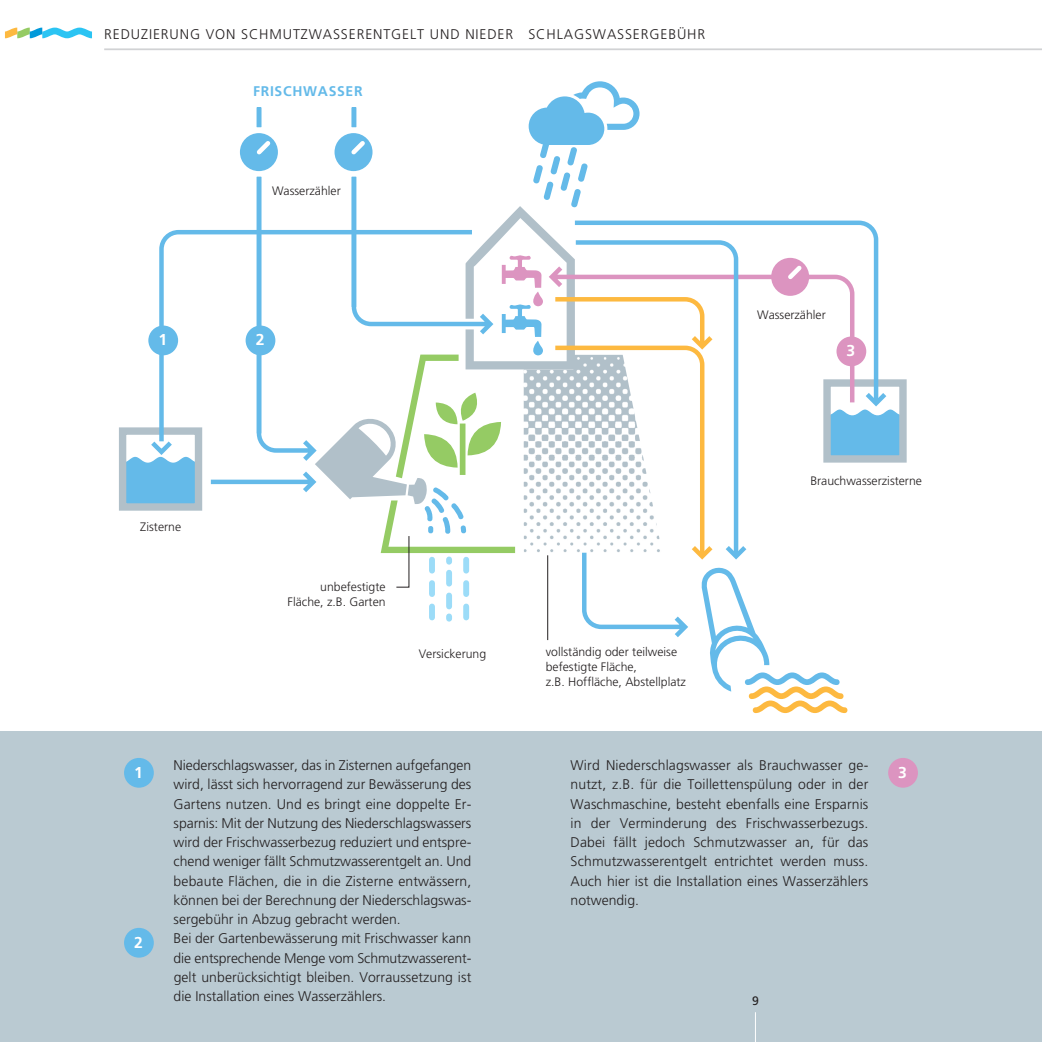
<style>
.page{position:relative;width:1042px;height:1042px;background:#fff}
.page>*{position:absolute;margin:0;border:0;box-sizing:border-box;transform-origin:0 0}
.t1{font:700 15.75px "Frutiger";color:#fff}
.t2{font:300 14px/19.2px "Frutiger";color:#231f20}
.t3{font:300 14px "Frutiger";letter-spacing:.06em;color:#231f20}
.t4{font:700 14px "Frutiger";letter-spacing:.05em;color:#64bae9}
.t5{font:300 12.25px/14.7px "Frutiger";color:#231f20}
.t6{font:12.25px "Frutiger";color:#231f20}
</style>
<div class="page">
<div style="left:521px;top:732px;width:521px;height:310px;background:#bacad2"></div>
<div style="left:0;top:732px;width:521px;height:310px;background:#bacad2"></div>
<svg style="left:127px;top:456px;width:67px;height:47px"></svg>
<div style="left:119px;top:427px;width:83px;height:84px;border:7px solid #b1c0c9"></div>
<div style="left:823px;top:379px;width:83px;height:84px;border:7px solid #b1c0c9"></div>
<svg style="left:146px;top:230px;width:107px;height:267px"></svg>
<div style="left:240px;top:133px;width:38px;height:38px;background:#64bae9;border-radius:50%"></div>
<hr style="left:755px;top:1012px;width:1px;height:30px;background:#fff">
<svg style="left:15px;top:27px;width:67px;height:1px"></svg>
<svg style="left:5px;top:28px;width:87px;height:10px"></svg>
<hr style="left:104px;top:48px;width:938px;height:2px;background:#d1d2d4">
<svg style="left:253px;top:81px;width:650px;height:632px"></svg>
<hr style="left:547px;top:555px;width:1px;height:85px;background:#231f20">
<div style="left:124px;top:758px;width:30px;height:30px;background:#64bae9;border-radius:50%"></div>
<div style="left:124px;top:928px;width:30px;height:29px;background:#64bae9;border-radius:50%"></div>
<div style="left:148px;top:325px;width:30px;height:30px;background:#64bae9;border-radius:50%"></div>
<div style="left:246px;top:325px;width:29px;height:30px;background:#64bae9;border-radius:50%"></div>
<div style="left:836px;top:336px;width:30px;height:30px;background:#dc94c0;border-radius:50%"></div>
<div style="left:888px;top:758px;width:30px;height:30px;background:#dc94c0;border-radius:50%"></div>
<p class="t3" style="left:104px;top:28px;width:602px">REDUZIERUNG VON SCHMUTZWASSERENTGELT UND NIEDER SCHLAGSWASSERGEBÜHR</p>
<p class="t4" style="left:253px;top:86px;width:111px">FRISCHWASSER</p>
<p class="t5" style="left:272px;top:184px;width:70px">Wasserzähler</p>
<p class="t1" style="left:158px;top:334px;width:10px">1</p>
<p class="t1" style="left:256px;top:334px;width:10px">2</p>
<p class="t5" style="left:140px;top:520px;width:42px">Zisterne</p>
<p class="t5" style="left:288px;top:580px;width:100px;text-align:right">unbefestigte<br>Fläche, z.B. Garten</p>
<p class="t5" style="left:419px;top:647px;width:69px">Versickerung</p>
<p class="t1" style="left:134px;top:766px;width:10px">1</p>
<p class="t1" style="left:134px;top:936px;width:10px">2</p>
<p class="t2" style="left:174px;top:757px;width:299px">Niederschlagswasser, das in Zisternen aufgefangen wird, lässt sich hervorragend zur Bewässerung des Gartens nutzen. Und es bringt eine doppelte Er&shy;sparnis: Mit der Nutzung des Niederschlagswassers wird der Frischwasserbezug reduziert und entspre&shy;chend weniger fällt Schmutzwasserentgelt an. Und bebaute Flächen, die in die Zisterne entwässern, können bei der Berechnung der Niederschlagswas&shy;sergebühr in Abzug gebracht werden.<br>Bei der Gartenbewässerung mit Frischwasser kann die entsprechende Menge vom Schmutzwasserent&shy;gelt unberücksichtigt bleiben. Vorraus setzung ist die Installation eines Wasserzählers.</p>
<p class="t5" style="left:757px;top:308px;width:70px">Wasserzähler</p>
<p class="t1" style="left:846px;top:344px;width:10px">3</p>
<p class="t5" style="left:546px;top:646px;width:142px">vollständig oder teilweise befestigte Fläche,<br>z.B. Hoffläche, Abstellplatz</p>
<p class="t5" style="left:810px;top:474px;width:113px">Brauchwasserzisterne</p>
<p class="t2" style="left:570px;top:757px;width:299px;text-align:justify">Wird Niederschlagswasser als Brauchwasser ge&shy;nutzt, z.B. für die Toillettenspülung oder in der Waschmaschine, besteht ebenfalls eine Ersparnis in der Verminderung des Frischwasserbezugs.<br>Dabei fällt jedoch Schmutzwasser an, für das Schmutzwasserentgelt entrichtet werden muss.<br>Auch hier ist die Installation eines Wasserzählers notwendig.</p>
<p class="t1" style="left:898px;top:766px;width:10px">3</p>
<p class="t6" style="left:752px;top:996px;width:8px">9</p>
</div>
